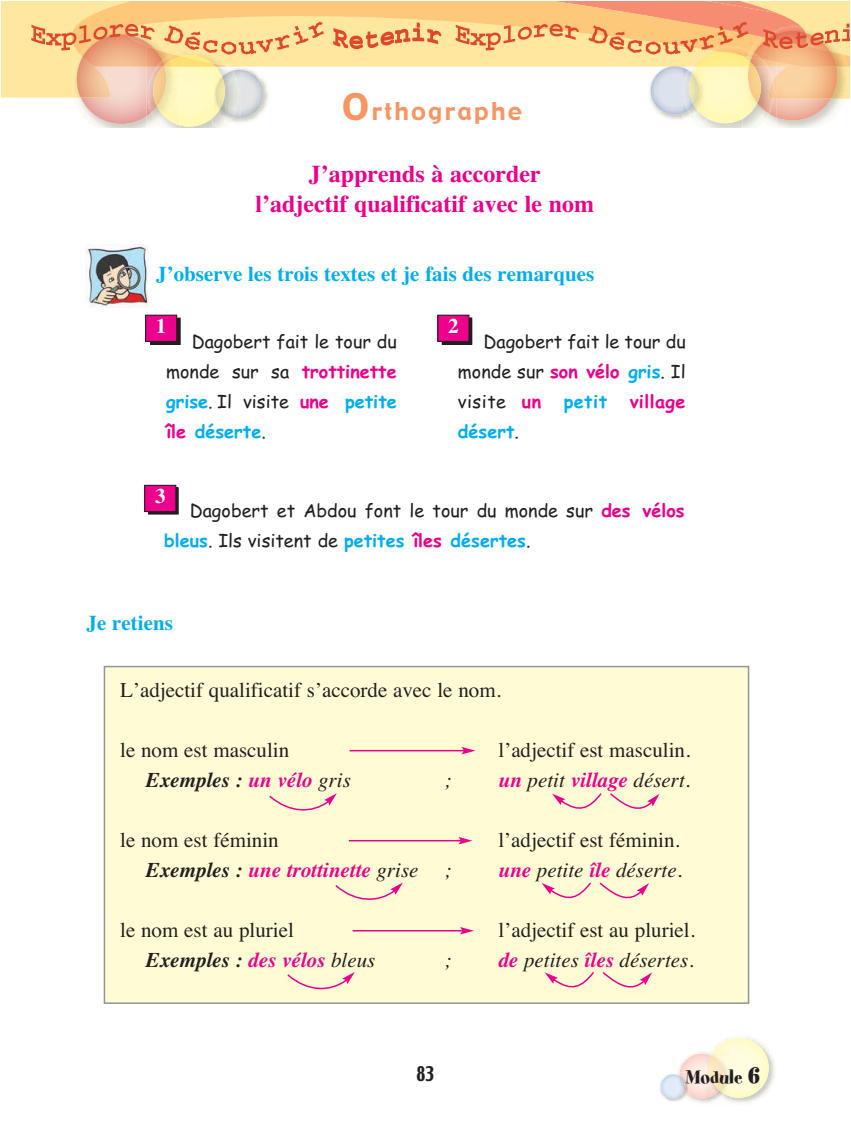
<style>
.page{position:relative;width:851px;height:1148px;background:#fff}
.page>*{position:absolute;margin:0;border:0;box-sizing:border-box;transform-origin:0 0}
.t1{font:700 24px/30px "Times";color:#ec008c;text-align:center}
.t2{font:24px "Gadget";letter-spacing:.095em;color:#f79663}
.t3{font:21px "Times";color:#231f20}
.t4{font:italic 21px "Times";color:#231f20}
.t5{font:700 21px "Times";color:#00aeef}
.t6{font:italic 700 21px "Times";color:#231f20}
.t7{font:italic 700 21px "Times";color:#ec008c}
.t8{font:21px "Spumoni LP";color:#231f20}
.t9{font:700 21px "Times";color:#fff}
.t10{font:18px/30px "Comic Sans MS";color:#231f20;text-align:justify}
.t11{font:700 18px "Comic Sans MS";color:#00aeef}
.t12{font:700 18px "Comic Sans MS";letter-spacing:.025em;color:#ec008c}
.t13{font:18px "Techno";color:#231f20}
.s1{font-size:36px}
.s2{font-weight:700;color:#ec008c}
.s3{font-weight:700;color:#00aeef}
.s4{font-weight:400;color:#231f20}
.s5{color:#ec008c}
.s6{font-weight:400}
.s7{color:#231f20}
.s8{font-size:30px}
</style>
<div class="page">
<img style="left:679px;top:1053px;width:26px;height:45px">
<img style="left:661px;top:1074px;width:15px;height:24px">
<img style="left:676px;top:1072px;width:12px;height:28px">
<img style="left:679px;top:1072px;width:9px;height:22px">
<img style="left:676px;top:1075px;width:8px;height:19px">
<img style="left:679px;top:1076px;width:6px;height:14px">
<img style="left:705px;top:1051px;width:6px;height:54px">
<img style="left:711px;top:1036px;width:64px;height:68px">
<img style="left:711px;top:1097px;width:19px;height:6px">
<img style="left:709px;top:1051px;width:15px;height:47px">
<img style="left:706px;top:1055px;width:5px;height:38px">
<img style="left:714px;top:1038px;width:54px;height:59px">
<img style="left:713px;top:1051px;width:17px;height:45px">
<img style="left:711px;top:1052px;width:18px;height:42px">
<img style="left:709px;top:1056px;width:15px;height:34px">
<svg style="left:324px;top:1px;width:131px;height:66px;background:#fedb90"></svg>
<img style="left:241px;top:97px;width:27px;height:25px">
<img style="left:241px;top:97px;width:22px;height:21px">
<img style="left:81px;top:97px;width:65px;height:27px">
<img style="left:146px;top:116px;width:11px;height:12px">
<img style="left:146px;top:97px;width:5px;height:19px">
<img style="left:216px;top:117px;width:17px;height:9px">
<img style="left:222px;top:97px;width:17px;height:20px">
<img style="left:151px;top:106px;width:15px;height:18px">
<img style="left:148px;top:97px;width:15px;height:16px">
<img style="left:179px;top:97px;width:37px;height:30px">
<img style="left:212px;top:97px;width:10px;height:21px">
<img style="left:215px;top:97px;width:10px;height:11px">
<img style="left:166px;top:97px;width:13px;height:28px">
<img style="left:153px;top:97px;width:13px;height:9px">
<img style="left:650px;top:99px;width:32px;height:16px">
<img style="left:776px;top:99px;width:69px;height:29px">
<img style="left:776px;top:99px;width:55px;height:21px">
<img style="left:682px;top:99px;width:5px;height:14px">
<img style="left:768px;top:99px;width:8px;height:19px">
<img style="left:687px;top:111px;width:19px;height:10px">
<img style="left:683px;top:99px;width:9px;height:12px">
<img style="left:752px;top:110px;width:16px;height:12px">
<img style="left:754px;top:99px;width:20px;height:15px">
<img style="left:706px;top:99px;width:36px;height:24px">
<img style="left:692px;top:99px;width:14px;height:19px">
<img style="left:689px;top:99px;width:9px;height:6px">
<img style="left:742px;top:110px;width:10px;height:9px">
<img style="left:742px;top:99px;width:15px;height:11px">
<img style="left:747px;top:99px;width:13px;height:4px">
<svg style="left:333px;top:23px;width:108px;height:26px;background:#f5b67a"></svg>
<svg style="left:455px;top:1px;width:394px;height:98px"></svg>
<svg style="left:2px;top:1px;width:322px;height:96px;background:#f8d39a"></svg>
<div style="left:151px;top:318px;width:29px;height:26px;background:#231f20"></div>
<div style="left:150px;top:318px;width:30px;height:27px;border:1px solid #231f20"></div>
<div style="left:149px;top:488px;width:29px;height:26px;background:#231f20"></div>
<div style="left:148px;top:487px;width:31px;height:27px;border:1px solid #231f20"></div>
<div style="left:442px;top:318px;width:30px;height:26px;background:linear-gradient(to right,#231f20,#231f20)"></div>
<div style="left:438px;top:315px;width:31px;height:26px;background:#ec008c"></div>
<div style="left:145px;top:485px;width:31px;height:26px;background:#ec008c"></div>
<div style="left:144px;top:485px;width:32px;height:27px;border:1px solid #231f20"></div>
<div style="left:146px;top:315px;width:31px;height:26px;background:#ec008c"></div>
<div style="left:145px;top:315px;width:32px;height:27px;border:1px solid #231f20"></div>
<div style="left:104px;top:666px;width:644px;height:337px;background:#fffcd5"></div>
<div style="left:104px;top:666px;width:645px;height:337px;border:2px solid #939598"></div>
<svg style="left:269px;top:793px;width:68px;height:18px"></svg>
<svg style="left:335px;top:882px;width:68px;height:18px"></svg>
<svg style="left:287px;top:972px;width:68px;height:18px"></svg>
<svg style="left:552px;top:793px;width:107px;height:16px"></svg>
<svg style="left:541px;top:882px;width:50px;height:17px"></svg>
<svg style="left:599px;top:882px;width:50px;height:17px"></svg>
<svg style="left:544px;top:972px;width:50px;height:16px"></svg>
<svg style="left:602px;top:972px;width:50px;height:16px"></svg>
<hr style="left:350px;top:750px;width:114px;height:1px;background:#ec008c">
<svg style="left:461px;top:747px;width:14px;height:7px"></svg>
<hr style="left:349px;top:840px;width:112px;height:1px;background:#ec008c">
<svg style="left:458px;top:837px;width:14px;height:7px"></svg>
<hr style="left:353px;top:930px;width:109px;height:1px;background:#ec008c">
<svg style="left:460px;top:927px;width:14px;height:7px"></svg>
<img style="left:85px;top:244px;width:64px;height:64px">
<p class="t2" style="left:342px;top:102px;width:181px"><span class="s1">O</span>rthographe</p>
<p class="t1" style="left:255px;top:161px;width:340px">J’apprends à accorder<br>l’adjectif qualificatif avec le nom</p>
<p class="t5" style="left:156px;top:266px;width:439px">J’observe les trois textes et je fais des remarques</p>
<p class="t9" style="left:156px;top:318px;width:12px">1</p>
<p class="t10" style="left:166px;top:328px;width:232px;text-indent:26px">Dagobert fait le tour du monde sur sa <span class="s2">trottinette </span><span class="s3">grise</span>. Il visite <span class="s2">une</span> <span class="s3">petite </span><span class="s2">île</span> <span class="s3">déserte</span>.</p>
<p class="t9" style="left:448px;top:318px;width:12px">2</p>
<p class="t10" style="left:458px;top:328px;width:229px;text-indent:26px">Dagobert fait le tour du monde sur <span class="s2">son vélo</span> <span class="s3">gris</span>. Il visite <span class="s2">un</span></p>
<p class="t11" style="left:563px;top:394px;width:45px">petit</p>
<p class="t12" style="left:629px;top:394px;width:57px">village</p>
<p class="t11" style="left:458px;top:424px;width:63px">désert<span class="s4">.</span></p>
<p class="t9" style="left:155px;top:488px;width:12px">3</p>
<p class="t10" style="left:164px;top:498px;width:522px;text-indent:26px">Dagobert et Abdou font le tour du monde sur <span class="s2">des vélos </span><span class="s3">bleus</span>. Ils visitent de <span class="s3">petites</span> <span class="s2">îles</span> <span class="s3">désertes</span>.</p>
<p class="t5" style="left:87px;top:615px;width:88px">Je retiens</p>
<p class="t3" style="left:120px;top:682px;width:382px">L’adjectif qualificatif s’accorde avec le nom.</p>
<p class="t3" style="left:120px;top:742px;width:171px">le nom est masculin</p>
<p class="t3" style="left:498px;top:742px;width:193px">l’adjectif est masculin.</p>
<p class="t6" style="left:146px;top:772px;width:207px">Exemples : <span class="s5">un vélo</span> <span class="s6">gris</span></p>
<p class="t4" style="left:444px;top:772px;width:8px">;</p>
<p class="t4" style="left:498px;top:772px;width:193px"><span class="s2">un</span> petit <span class="s2">village</span> désert.</p>
<p class="t3" style="left:120px;top:832px;width:160px">le nom est féminin</p>
<p class="t3" style="left:498px;top:832px;width:183px">l’adjectif est féminin.</p>
<p class="t7" style="left:146px;top:862px;width:307px"><span class="s7">Exemples :</span> une trottinette <span class="s4">grise ;</span></p>
<p class="t4" style="left:498px;top:862px;width:185px"><span class="s2">une</span> petite <span class="s2">île</span> déserte.</p>
<p class="t3" style="left:120px;top:922px;width:175px">le nom est au pluriel</p>
<p class="t3" style="left:498px;top:922px;width:198px">l’adjectif est au pluriel.</p>
<p class="t6" style="left:146px;top:952px;width:231px">Exemples : <span class="s5">des vélos</span> <span class="s6">bleus</span></p>
<p class="t4" style="left:444px;top:952px;width:8px">;</p>
<p class="t4" style="left:498px;top:952px;width:197px"><span class="s2">de</span> petites <span class="s2">îles</span> désertes.</p>
<p class="t13" style="left:416px;top:1063px;width:19px">83</p>
<p class="t8" style="left:685px;top:1063px;width:76px">Module <span class="s8">6</span></p>
</div>
